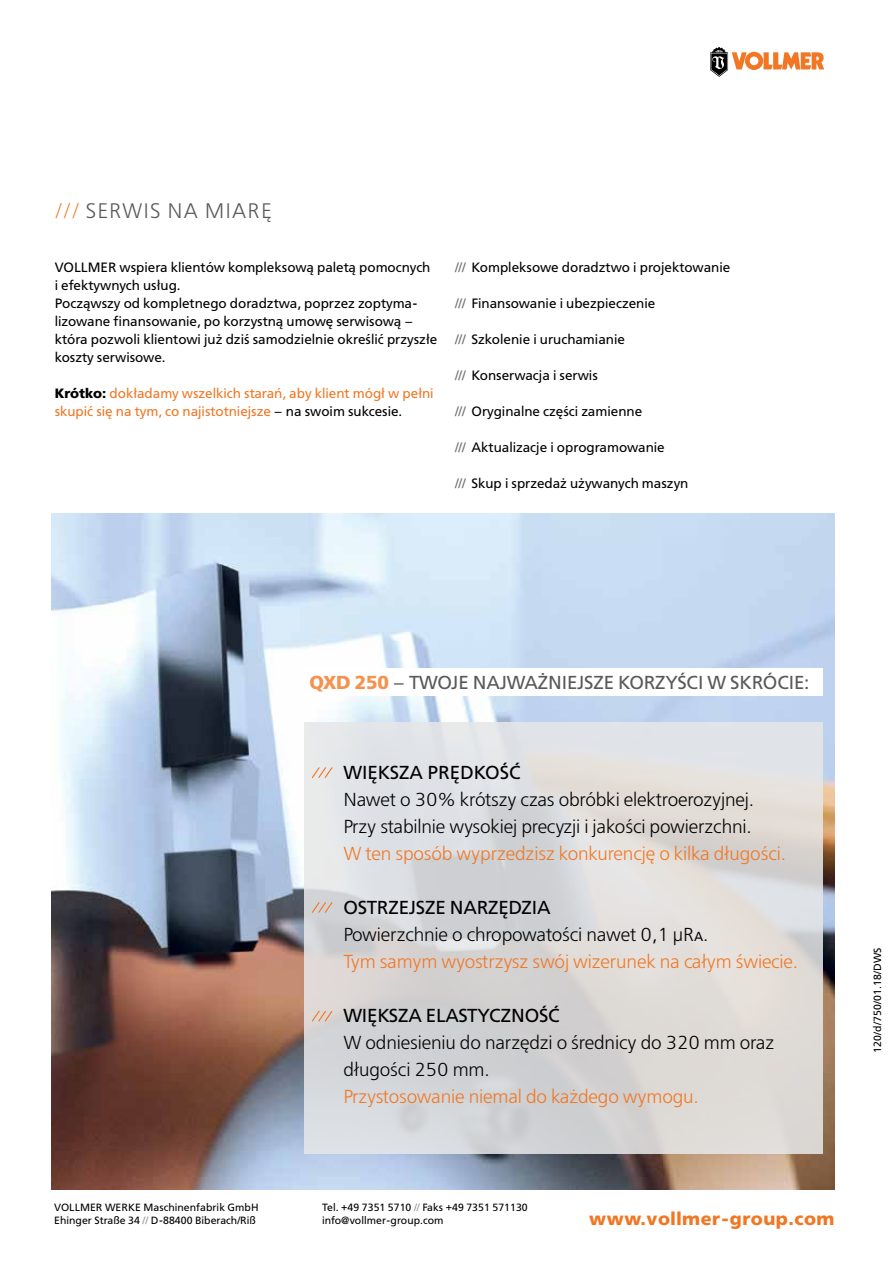
<style>
.page{position:relative;width:893px;height:1263px;background:#fff}
.page>*{position:absolute;margin:0;border:0;box-sizing:border-box;transform-origin:0 0}
.t1{font:300 21px "Free Set";letter-spacing:.05em;color:#58595b}
.t2{font:300 18.75px/27px "Free Set";letter-spacing:-.01em;color:#f17724}
.t3{font:300 18.75px/27px "Free Set";letter-spacing:-.01em;color:#000}
.t4{font:18.75px "Free Set";letter-spacing:-.01em;color:#58595b}
.t5{font:18.75px "Free Set";letter-spacing:-.01em;color:#000}
.t6{font:700 18px "Free Set";letter-spacing:.03em;color:#f17724}
.t7{font:13.5px/18px "Free Set";color:#000}
.t8{font:13.5px/18px "Free Set";color:#f17724}
.t9{font:10.5px/13.5px "Free Set";letter-spacing:.005em;color:#000}
.s1{color:#f17724}
.s2{font-weight:700;color:#000}
.s3{color:#000}
.s4{color:#6d6e71}
.s5{font-weight:700;color:#f4924f}
.s6{font-weight:400;color:#000}
.s7{font-weight:400;font-size:13.2px;color:#000}
.s8{color:#939598}
</style>
<div class="page">
<img style="left:52px;top:513px;width:782px;height:677px">
<svg style="left:710px;top:47px;width:114px;height:30px"></svg>
<div style="left:304px;top:668px;width:519px;height:27px;background:#fff"></div>
<svg style="left:304px;top:722px;width:519px;height:431px;background:#dad9d9"></svg>
<svg style="left:311px;top:766px;width:22px;height:13px"></svg>
<svg style="left:311px;top:901px;width:22px;height:13px"></svg>
<svg style="left:311px;top:1010px;width:22px;height:12px"></svg>
<h1 class="t1" style="left:55px;top:198px;width:218px"><span class="s1">///</span> SERWIS NA MIARĘ</h1>
<p class="t7" style="left:55px;top:258px;width:384px">VOLLMER wspiera klientów kompleksową paletą pomocnych i efektywnych usług.<br>Począwszy od kompletnego doradztwa, poprzez zoptyma&shy;lizowane finansowanie, po korzystną umowę serwisową – która pozwoli klientowi już dziś samodzielnie określić przyszłe koszty serwisowe.</p>
<p class="t8" style="left:55px;top:384px;width:380px"><span class="s2">Krótko:</span> dokładamy wszelkich starań, aby klient mógł w pełni skupić się na tym, co najistotniejsze <span class="s3">– na swoim sukcesie.</span></p>
<p class="t7" style="left:455px;top:258px;width:277px"><span class="s4">///</span> Kompleksowe doradztwo i projektowanie</p>
<p class="t7" style="left:455px;top:294px;width:202px"><span class="s4">///</span> Finansowanie i ubezpieczenie</p>
<p class="t7" style="left:455px;top:330px;width:171px"><span class="s4">///</span> Szkolenie i uruchamianie</p>
<p class="t7" style="left:455px;top:366px;width:144px"><span class="s4">///</span> Konserwacja i serwis</p>
<p class="t7" style="left:455px;top:402px;width:189px"><span class="s4">///</span> Oryginalne części zamienne</p>
<p class="t7" style="left:455px;top:438px;width:211px"><span class="s4">///</span> Aktualizacje i oprogramowanie</p>
<p class="t7" style="left:455px;top:474px;width:235px"><span class="s4">///</span> Skup i sprzedaż używanych maszyn</p>
<h2 class="t4" style="left:310px;top:670px;width:501px"><span class="s5">QXD 250</span> – TWOJE NAJWAŻNIEJSZE KORZYŚCI W SKRÓCIE:</h2>
<h2 class="t5" style="left:343px;top:760px;width:179px">WIĘKSZA PRĘDKOŚĆ</h2>
<h2 class="t3" style="left:343px;top:785px;width:412px">Nawet o 30% krótszy czas obróbki elektroerozyjnej.<br>Przy stabilnie wysokiej precyzji i jakości powierzchni.</h2>
<h2 class="t2" style="left:343px;top:839px;width:444px">W ten sposób wyprzedzisz konkurencję o kilka długości.</h2>
<h2 class="t2" style="left:343px;top:893px;width:456px"><span class="s6">OSTRZEJSZE NARZĘDZIA<br></span><span class="s3">Powierzchnie o chropowatości nawet 0,1 µR</span><span class="s7">a</span><span class="s3">.<br></span>Tym samym wyostrzysz swój wizerunek na całym świecie.</h2>
<h2 class="t5" style="left:343px;top:1003px;width:218px">WIĘKSZA ELASTYCZNOŚĆ</h2>
<h2 class="t3" style="left:343px;top:1028px;width:432px">W odniesieniu do narzędzi o średnicy do 320 mm oraz długości 250 mm.</h2>
<h2 class="t2" style="left:343px;top:1082px;width:357px">Przystosowanie niemal do każdego wymogu.</h2>
<p class="t9" style="left:54px;top:1200px;width:206px">VOLLMER WERKE Maschinenfabrik GmbH<br>Ehinger Straße 34 <span class="s8">//</span> D-88400 Biberach/Riß</p>
<p class="t9" style="left:322px;top:1200px;width:207px">Tel. +49 7351 5710 <span class="s8">//</span> Faks +49 7351 571130 info@vollmer-group.com</p>
<h3 class="t6" style="left:589px;top:1206px;width:247px">www.vollmer-group.com</h3>
<p class="t9" style="left:870px;top:1053px;width:107px;rotate:-90deg">120/d/750/01.18/DWS</p>
</div>
